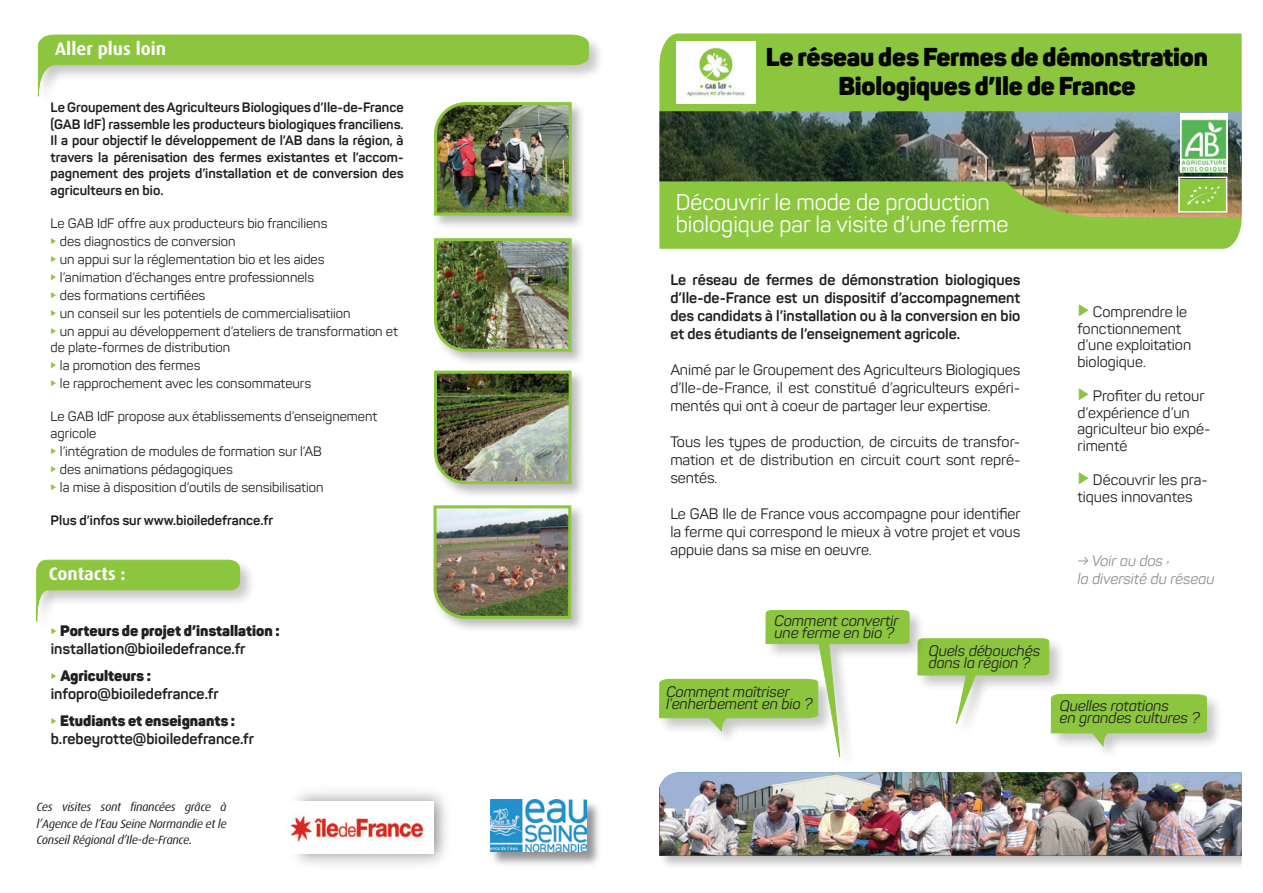
<style>
.page{position:relative;width:1263px;height:893px;background:#fff}
.page>*{position:absolute;margin:0;border:0;box-sizing:border-box;transform-origin:0 0}
.t1{font:900 25.5px/28.5px "Panton";letter-spacing:-.01em;color:#040503;text-align:center}
.t2{font:22.5px/22.5px "Panton";color:#fff}
.t3{font:700 18px "Dax";color:#fff}
.t4{font:15px/16.5px "Panton";color:#231f20;text-align:justify}
.t5{font:700 15px/18px "Panton";color:#231f20}
.t6{font:italic 15px/12px "Panton";color:#231f20}
.t7{font:900 15px/18px "Panton";color:#231f20}
.t8{font:italic 15px/18px "Panton";color:#8d8f92}
.t9{font:13.5px/18px "Panton";color:#231f20}
.t10{font:700 13.5px/16.5px "Panton";color:#231f20;text-align:justify}
.t11{font:italic 12px/16.5px "Dax";letter-spacing:-.025em;color:#231f20;text-align:justify}
.s1{font-weight:700}
.s2{font-weight:900}
</style>
<div class="page">
<div style="left:658px;top:772px;width:584px;height:98px;background:#231f20;opacity:.3"></div>
<img style="left:660px;top:772px;width:582px;height:83px">
<div style="left:659px;top:33px;width:583px;height:216px;background:#8bc63e"></div>
<img style="left:286px;top:812px;width:139px;height:30px">
<img style="left:492px;top:799px;width:107px;height:66px">
<img style="left:490px;top:799px;width:96px;height:53px">
<div style="left:432px;top:236px;width:154px;height:130px;background:#231f20;opacity:.3"></div>
<img style="left:432px;top:237px;width:141px;height:116px">
<div style="left:432px;top:100px;width:154px;height:130px;background:#231f20;opacity:.3"></div>
<div style="left:432px;top:369px;width:154px;height:130px;background:#231f20;opacity:.3"></div>
<img style="left:432px;top:369px;width:141px;height:117px">
<div style="left:432px;top:503px;width:154px;height:131px;background:#231f20;opacity:.3"></div>
<img style="left:432px;top:504px;width:141px;height:116px">
<div style="left:37px;top:33px;width:568px;height:78px;background:#231f20;opacity:.25"></div>
<svg style="left:38px;top:35px;width:551px;height:182px"></svg>
<div style="left:35px;top:559px;width:221px;height:77px;background:#231f20;opacity:.25"></div>
<svg style="left:36px;top:560px;width:204px;height:62px"></svg>
<div style="left:764px;top:609px;width:162px;height:163px;background:#231f20;opacity:.25"></div>
<svg style="left:659px;top:609px;width:107px;height:148px"></svg>
<svg style="left:766px;top:609px;width:143px;height:148px"></svg>
<div style="left:1050px;top:693px;width:173px;height:68px;background:#231f20;opacity:.25"></div>
<svg style="left:917px;top:609px;width:290px;height:137px"></svg>
<img style="left:677px;top:41px;width:78px;height:63px">
<img style="left:659px;top:111px;width:583px;height:106px">
<img style="left:1180px;top:114px;width:48px;height:59px">
<div style="left:1179px;top:180px;width:48px;height:32px;background:#8bc63e"></div>
<svg style="left:1187px;top:186px;width:33px;height:19px"></svg>
<div style="left:1178px;top:177px;width:49px;height:36px;border:2px solid #fff"></div>
<h3 class="t3" style="left:55px;top:39px;width:112px">Aller plus loin</h3>
<p class="t10" style="left:51px;top:99px;width:354px">Le Groupement des Agriculteurs Biologiques d’Ile-de-France (GAB IdF) rassemble les producteurs biologiques franciliens.<br>Il a pour objectif le développement de l’AB dans la région, à travers la pérenisation des fermes existantes et l’accom&shy;pagnement des projets d’installation et de conversion des agriculteurs en bio.</p>
<p class="t9" style="left:51px;top:214px;width:349px">Le GAB IdF offre aux producteurs bio franciliens<br><sup>M</sup> des diagnostics de conversion<br><sup>M</sup> un appui sur la réglementation bio et les aides<br><sup>M</sup> l’animation d’échanges entre professionnels<br><sup>M</sup> des formations certifiées<br><sup>M</sup> un conseil sur les potentiels de commercialisatiion<br><sup>M</sup> un appui au développement d’ateliers de transformation et</p>
<p class="t9" style="left:51px;top:339px;width:262px">de plate-formes de distribution<br><sup>M</sup> la promotion des fermes<br><sup>M</sup> le rapprochement avec les consommateurs</p>
<p class="t9" style="left:51px;top:408px;width:328px;line-height:16.5px">Le GAB IdF propose aux établissements d’enseignement agricole</p>
<p class="t9" style="left:51px;top:442px;width:274px"><sup>M</sup> l’intégration de modules de formation sur l’AB<br><sup>M</sup> des animations pédagogiques<br><sup>M</sup> la mise à disposition d’outils de sensibilisation</p>
<p class="t10" style="left:51px;top:512px;width:224px">Plus d’infos sur www.bioiledefrance.fr</p>
<h3 class="t3" style="left:49px;top:563px;width:78px">Contacts :</h3>
<p class="t7" style="left:51px;top:621px;width:230px"><sup>M</sup> Porteurs de projet d’installation : <span class="s1">installation@bioiledefrance.fr</span></p>
<p class="t5" style="left:51px;top:666px;width:169px"><sup>M</sup> <span class="s2">Agriculteurs : </span>infopro@bioiledefrance.fr</p>
<p class="t5" style="left:51px;top:711px;width:205px"><sup>M</sup> <span class="s2">Etudiants et enseignants : </span>b.rebeyrotte@bioiledefrance.fr</p>
<p class="t11" style="left:37px;top:799px;width:192px">Ces visites sont financées grâce à l’Agence de l’Eau Seine Normandie et le Conseil Régional d’Ile-de-France.</p>
<h1 class="t1" style="left:766px;top:43px;width:443px">Le réseau des Fermes de démonstration<br>Biologiques d’Ile de France</h1>
<h2 class="t2" style="left:676px;top:191px;width:334px">Découvrir le mode de production biologique par la visite d’une ferme</h2>
<p class="t5" style="left:670px;top:271px;width:351px;text-align:justify">Le réseau de fermes de démonstration biologiques d’Ile-de-France est un dispositif d’accompagnement des candidats à l’installation ou à la conversion en bio et des étudiants de l’enseignement agricole.</p>
<p class="t4" style="left:670px;top:361px;width:351px;line-height:18px">Animé par le Groupement des Agriculteurs Biologiques d’Ile-de-France, il est constitué d’agriculteurs expéri&shy;mentés qui ont à coeur de partager leur expertise.</p>
<p class="t4" style="left:670px;top:433px;width:351px;line-height:18px">Tous les types de production, de circuits de transfor&shy;mation et de distribution en circuit court sont repré&shy;sentés.</p>
<p class="t4" style="left:670px;top:505px;width:352px;line-height:18px">Le GAB Ile de France vous accompagne pour identifier la ferme qui correspond le mieux à votre projet et vous appuie dans sa mise en oeuvre.</p>
<p class="t6" style="left:774px;top:614px;width:126px">Comment convertir une ferme en bio ?</p>
<p class="t6" style="left:666px;top:686px;width:148px">Comment maîtriser l’enherbement en bio ?</p>
<p class="t6" style="left:928px;top:644px;width:113px">Quels débouchés dans la région ?</p>
<p class="t4" style="left:1077px;top:304px;width:115px;text-align:left"><sup>M</sup> Comprendre le fonctionnement d’une exploitation biologique.</p>
<p class="t4" style="left:1077px;top:388px;width:134px;text-align:left"><sup>M</sup> Profiter du retour d’expérience d’un agriculteur bio expé&shy;rimenté</p>
<p class="t4" style="left:1077px;top:472px;width:132px"><sup>M</sup> Découvrir les pra&shy;tiques innovantes</p>
<p class="t8" style="left:1077px;top:552px;width:138px">→ Voir au dos :<br>la diversité du réseau</p>
<p class="t6" style="left:1059px;top:700px;width:142px">Quelles rotations<br>en grandes cultures ?</p>
</div>
